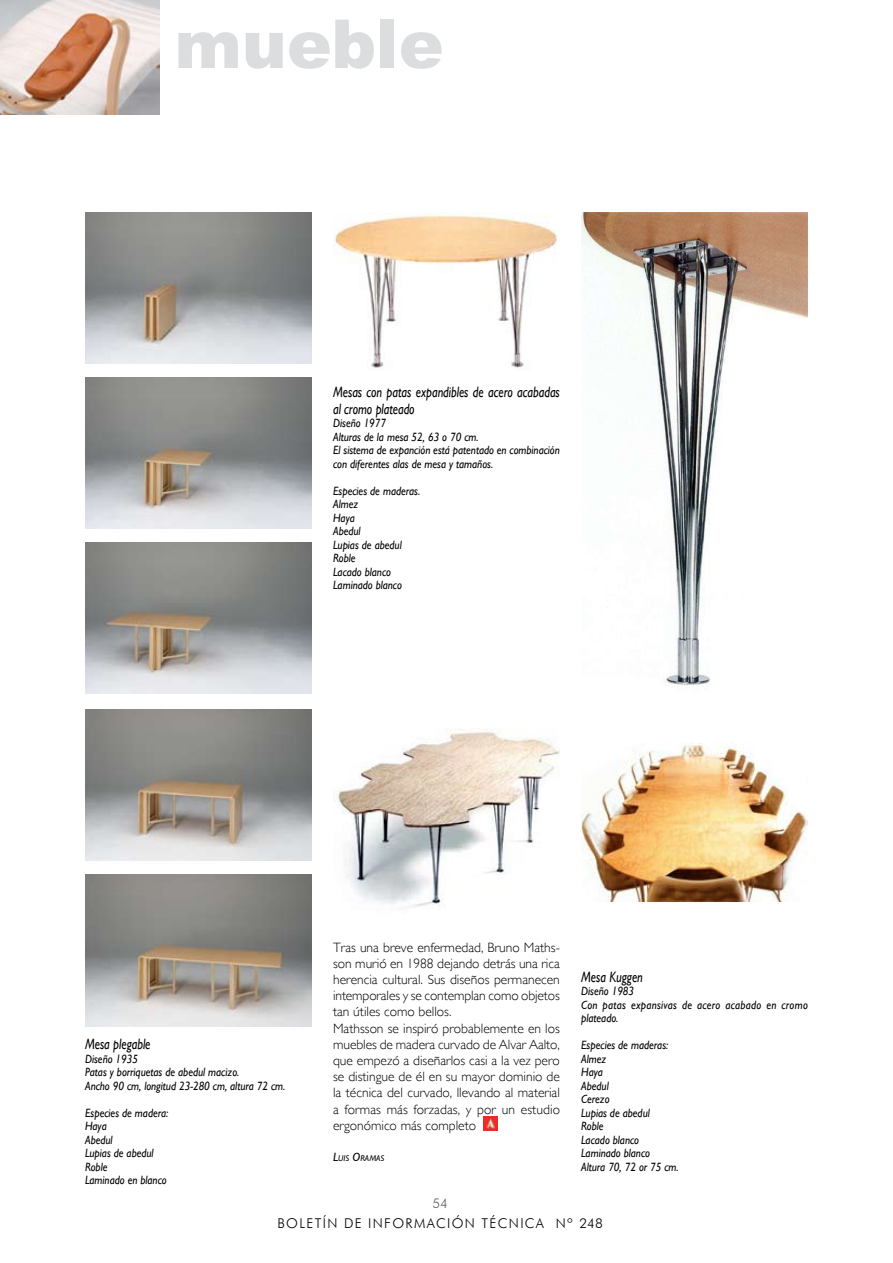
<style>
.page{position:relative;width:893px;height:1263px;background:#fff}
.page>*{position:absolute;margin:0;border:0;box-sizing:border-box;transform-origin:0 0}
.t1{font:900 67.5px "Arial";color:#dcddde}
.t2{font:italic 15px/17.2px "Gill Sans";color:#000;scale:.8 1}
.t3{font:300 13.5px/16.2px "Gill Sans";color:#000}
.t4{font:300 13.5px "Futura BT";letter-spacing:.1em;color:#000}
.t5{font:300 13.5px "Futura BT";color:#636467}
.t6{font:italic 12px/13.5px "Gill Sans";color:#000;scale:.9 1}
.t7{font:italic 12px/13.5px "Gill Sans";letter-spacing:.025em;color:#000;scale:.9 1}
.t8{font:italic 8.4px "Gill Sans";color:#000}
.s1{font-size:12px}
</style>
<div class="page">
<img style="left:0;top:0;width:159px;height:115px">
<img style="left:581px;top:213px;width:227px;height:472px">
<img style="left:333px;top:215px;width:224px;height:154px">
<img style="left:581px;top:742px;width:227px;height:160px">
<img style="left:333px;top:728px;width:227px;height:181px">
<img style="left:85px;top:377px;width:227px;height:152px">
<img style="left:85px;top:542px;width:227px;height:151px">
<img style="left:85px;top:709px;width:227px;height:151px">
<img style="left:85px;top:875px;width:227px;height:151px">
<img style="left:85px;top:213px;width:227px;height:151px">
<img style="left:484px;top:1116px;width:13px;height:14px">
<h1 class="t1" style="left:174px;top:-5px;width:271px">mueble</h1>
<p class="t2" style="left:333px;top:383px;width:285px">Mesas con patas expandibles de acero acabadas al cromo plateado</p>
<p class="t6" style="left:333px;top:417px;width:253px">Diseño 1977<br>Alturas de la mesa 52, 63 o 70 cm.<br>El sistema de expanción está patentado en combinación con diferentes alas de mesa y tamaños.</p>
<p class="t6" style="left:333px;top:484px;width:98px">Especies de maderas.<br>Almez<br>Haya<br>Abedul<br>Lupias de abedul<br>Roble<br>Lacado blanco<br>Laminado blanco</p>
<p class="t2" style="left:85px;top:1036px;width:83px">Mesa plegable</p>
<p class="t6" style="left:85px;top:1052px;width:224px">Diseño 1935<br>Patas y borriquetas de abedul macizo.<br>Ancho 90 cm, longitud 23-280 cm, altura 72 cm.</p>
<p class="t6" style="left:85px;top:1106px;width:94px">Especies de madera:<br>Haya<br>Abedul<br>Lupias de abedul<br>Roble<br>Laminado en blanco</p>
<p class="t3" style="left:333px;top:939px;width:228px">Tras una breve enfermedad, Bruno Maths&shy;son murió en 1988 dejando detrás una rica herencia cultural. Sus diseños permanecen intemporales y se contemplan como objetos tan útiles como bellos.<br>Mathsson se inspiró probablemente en los muebles de madera curvado de Alvar Aalto, que empezó a diseñarlos casi a la vez pero se distingue de él en su mayor dominio de la técnica del curvado, llevando al material a formas más forzadas, y por un estudio ergonómico más completo</p>
<p class="t8" style="left:333px;top:1153px;width:53px"><span class="s1">L</span>UIS <span class="s1">O</span>RAMAS</p>
<p class="t2" style="left:581px;top:968px;width:79px">Mesa Kuggen</p>
<p class="t7" style="left:581px;top:985px;width:253px">Diseño 1983<br>Con patas expansivas de acero acabado en cromo plateado.</p>
<p class="t6" style="left:581px;top:1039px;width:110px">Especies de maderas:<br>Almez<br>Haya<br>Abedul<br>Cerezo<br>Lupias de abedul<br>Roble<br>Lacado blanco<br>Laminado blanco<br>Altura 70, 72 or 75 cm.</p>
<p class="t5" style="left:432px;top:1195px;width:17px">54</p>
<p class="t4" style="left:277px;top:1215px;width:327px">BOLETÍN DE INFORMACIÓN TÉCNICA Nº 248</p>
</div>
